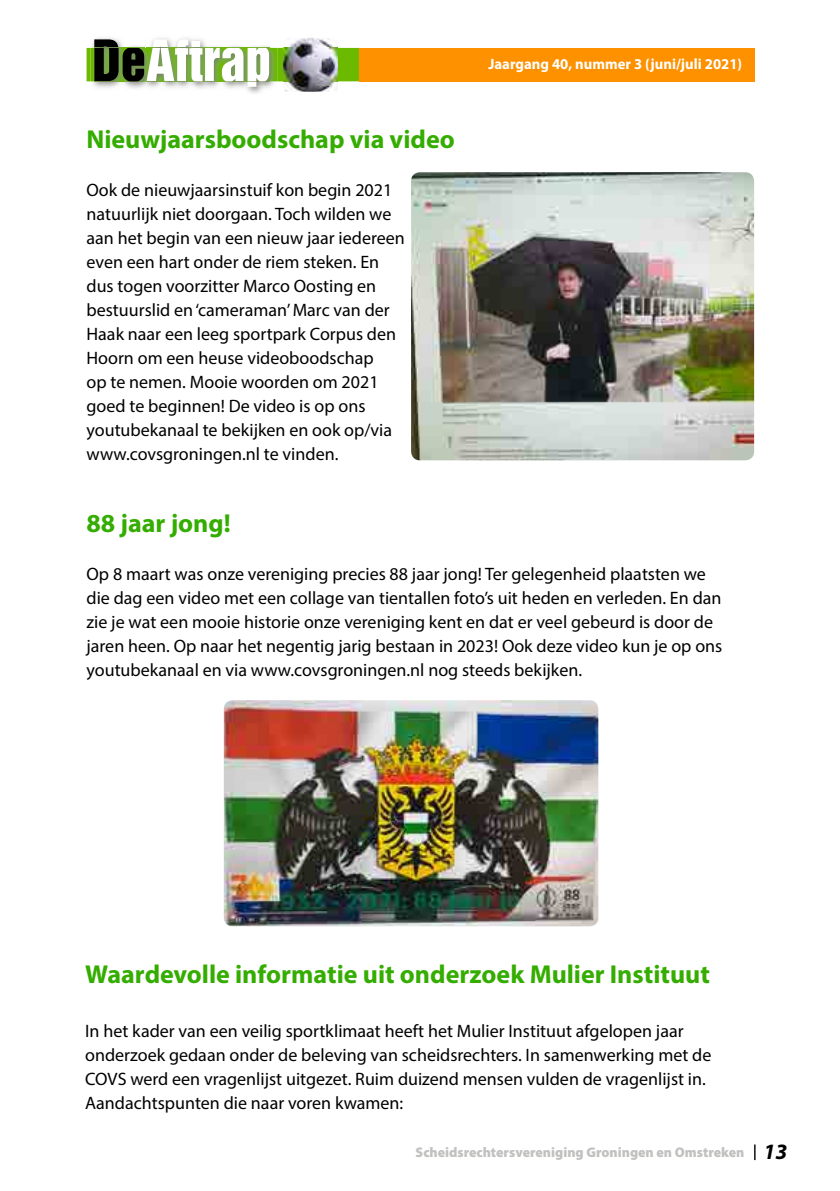
<style>
.page{position:relative;width:840px;height:1191px;background:#fff}
.page>*{position:absolute;margin:0;border:0;box-sizing:border-box;transform-origin:0 0}
.t1{font:52px "Helvetica Inserat";color:#fff}
.t2{font:700 26px "Myriad Pro";color:#34ad00}
.t3{font:18px/24px "Myriad Pro";color:#000}
.t4{font:700 15px "Myriad Pro";color:#fff}
.t5{font:900 14px "Myriad Pro";color:#c1c1c0}
.s1{color:#000}
.s2{font-weight:700;font-style:italic;font-size:22px;color:#000}
</style>
<div class="page">
<img style="left:90px;top:38px;width:187px;height:56px">
<img style="left:94px;top:39px;width:50px;height:43px">
<img style="left:146px;top:39px;width:123px;height:48px">
<svg style="left:86px;top:48px;width:273px;height:33px"></svg>
<img style="left:90px;top:48px;width:187px;height:33px">
<img style="left:94px;top:48px;width:50px;height:33px">
<img style="left:146px;top:48px;width:123px;height:33px">
<div style="left:359px;top:48px;width:395px;height:33px;background:#fd9100"></div>
<img style="left:283px;top:38px;width:54px;height:54px">
<img style="left:283px;top:48px;width:54px;height:33px">
<svg style="left:754px;top:1144px;width:1px;height:16px"></svg>
<img style="left:411px;top:172px;width:342px;height:288px">
<img style="left:224px;top:700px;width:374px;height:226px">
<h1 class="t1" style="left:92px;top:30px;width:180px"><span class="s1">De</span>Aftrap</h1>
<h2 class="t2" style="left:86px;top:122px;width:369px">Nieuwjaarsboodschap via video</h2>
<p class="t3" style="left:86px;top:178px;width:319px">Ook de nieuwjaarsinstuif kon begin 2021 natuurlijk niet doorgaan. Toch wilden we aan het begin van een nieuw jaar iedereen even een hart onder de riem steken. En dus togen voorzitter Marco Oosting en bestuurslid en ‘cameraman’ Marc van der Haak naar een leeg sportpark Corpus den Hoorn om een heuse videoboodschap<br>op te nemen. Mooie woorden om 2021 goed te beginnen! De video is op ons youtubekanaal te bekijken en ook op/via www.covsgroningen.nl te vinden.</p>
<p class="t4" style="left:488px;top:54px;width:255px">Jaargang 40, nummer 3 (juni/juli 2021)</p>
<h2 class="t2" style="left:86px;top:506px;width:145px">88 jaar jong!</h2>
<p class="t3" style="left:86px;top:562px;width:637px">Op 8 maart was onze vereniging precies 88 jaar jong! Ter gelegenheid plaatsten we die dag een video met een collage van tientallen foto’s uit heden en verleden. En dan zie je wat een mooie historie onze vereniging kent en dat er veel gebeurd is door de jaren heen. Op naar het negentig jarig bestaan in 2023! Ook deze video kun je op ons youtubekanaal en via www.covsgroningen.nl nog steeds bekijken.</p>
<h2 class="t2" style="left:85px;top:957px;width:626px">Waardevolle informatie uit onderzoek Mulier Instituut</h2>
<p class="t3" style="left:85px;top:1018px;width:627px">In het kader van een veilig sportklimaat heeft het Mulier Instituut afgelopen jaar onderzoek gedaan onder de beleving van scheidsrechters. In samenwerking met de COVS werd een vragenlijst uitgezet. Ruim duizend mensen vulden de vragenlijst in.<br>Aandachtspunten die naar voren kwamen:</p>
<p class="t5" style="left:415px;top:1142px;width:373px">Scheidsrechtersvereniging Groningen en Omstreken <span class="s2">13</span></p>
</div>
